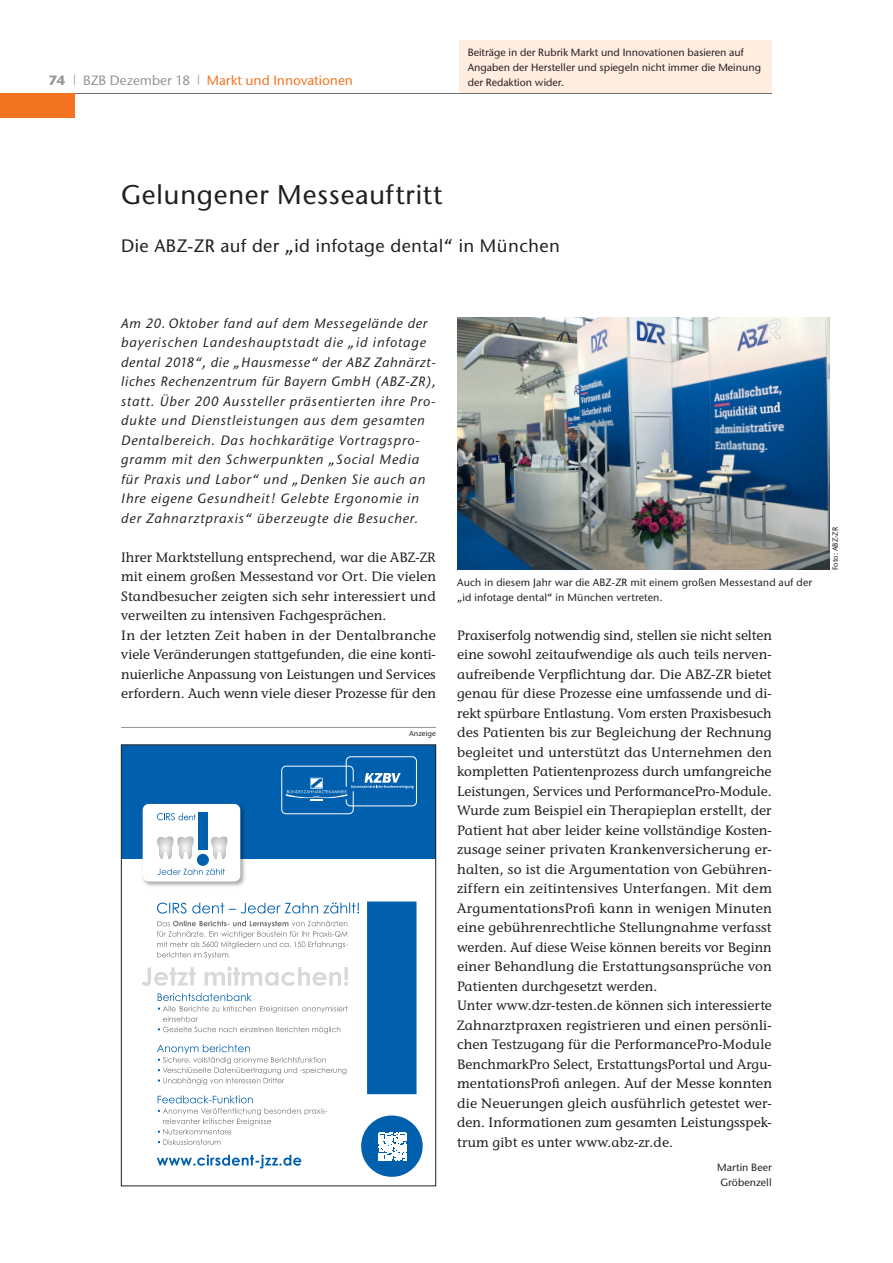
<style>
.page{position:relative;width:893px;height:1263px;background:#fff}
.page>*{position:absolute;margin:0;border:0;box-sizing:border-box;transform-origin:0 0}
.t1{font:500 27px "Stone Sans ITC Std";letter-spacing:.02em;color:#231f20}
.t2{font:500 18px "Stone Sans ITC Std";letter-spacing:.025em;color:#231f20}
.t3{font:500 13.5px/19.5px "Stone Inf ITC Std";letter-spacing:.01em;color:#231f20}
.t4{font:italic 500 13.5px/19.5px "Stone Sans ITC Std";letter-spacing:.06em;color:#231f20}
.t5{font:500 13.5px "Stone Sans ITC Std";color:#f37321}
.t6{font:500 13.5px "Stone Sans ITC Std";color:#939598}
.t7{font:700 13.5px "Stone Sans ITC Std";color:#939598}
.t8{font:500 10.5px/15px "Stone Sans ITC Std";color:#231f20}
.t9{font:500 7.5px "Stone Sans ITC Std";color:#231f20}
</style>
<div class="page">
<div style="left:121px;top:745px;width:315px;height:113px;background:#0060ae"></div>
<img style="left:140px;top:803px;width:107px;height:83px">
<div style="left:143px;top:804px;width:97px;height:77px;background:#fff;border-radius:6px"></div>
<div style="left:198px;top:812px;width:10px;height:38px;background:#0060ae"></div>
<svg style="left:157px;top:836px;width:70px;height:39px"></svg>
<svg style="left:157px;top:813px;width:39px;height:7px"></svg>
<svg style="left:142px;top:901px;width:281px;height:276px"></svg>
<svg style="left:281px;top:756px;width:136px;height:58px"></svg>
<div style="left:121px;top:745px;width:315px;height:441px;border:1px solid #231f20"></div>
<hr style="left:121px;top:727px;width:315px;height:1px;background:#939598">
<img style="left:457px;top:318px;width:372px;height:252px">
<div style="left:459px;top:40px;width:313px;height:54px;background:#ffede0"></div>
<hr style="left:0;top:94px;width:772px;height:1px;background:#6d6d6e">
<div style="left:0;top:94px;width:75px;height:24px;background:#f37321"></div>
<p class="t7" style="left:49px;top:75px;width:18px">74</p>
<p class="t5" style="left:197px;top:75px;width:157px"><sup>|</sup> Markt und Innovationen</p>
<p class="t6" style="left:74px;top:75px;width:118px"><sup>|</sup> BZB Dezember 18</p>
<p class="t8" style="left:468px;top:46px;width:295px">Beiträge in der Rubrik Markt und Innovationen basieren auf<br>Angaben der Hersteller und spiegeln nicht immer die Meinung der Redaktion wider.</p>
<h1 class="t1" style="left:121px;top:184px;width:323px">Gelungener Messeauftritt</h1>
<h2 class="t2" style="left:121px;top:238px;width:440px">Die ABZ-ZR auf der „id infotage dental“ in München</h2>
<p class="t4" style="left:121px;top:315px;width:316px">Am 20. Oktober fand auf dem Messegelände der bayerischen Landeshauptstadt die „id infotage dental 2018“, die „Hausmesse“ der ABZ Zahnärzt&shy;liches Rechenzentrum für Bayern GmbH (ABZ-ZR), statt. Über 200 Aussteller präsentierten ihre Pro&shy;dukte und Dienstleistungen aus dem gesamten Dentalbereich. Das hochkarätige Vortragspro&shy;gramm mit den Schwerpunkten „Social Media für Praxis und Labor“ und „Denken Sie auch an Ihre eigene Gesundheit! Gelebte Ergonomie in der Zahnarztpraxis“ überzeugte die Besucher.</p>
<p class="t3" style="left:121px;top:549px;width:316px">Ihrer Marktstellung entsprechend, war die ABZ-ZR mit einem großen Messestand vor Ort. Die vielen Standbesucher zeigten sich sehr interessiert und verweilten zu intensiven Fachgesprächen.<br>In der letzten Zeit haben in der Dentalbranche viele Veränderungen stattgefunden, die eine konti&shy;nuierliche Anpassung von Leistungen und Services erfordern. Auch wenn viele dieser Prozesse für den</p>
<p class="t9" style="left:409px;top:731px;width:28px">Anzeige</p>
<p class="t8" style="left:457px;top:576px;width:357px">Auch in diesem Jahr war die ABZ-ZR mit einem großen Messestand auf der „id infotage dental“ in München vertreten.</p>
<p class="t3" style="left:457px;top:627px;width:316px">Praxiserfolg notwendig sind, stellen sie nicht selten eine sowohl zeitaufwendige als auch teils nerven&shy;aufreibende Verpflichtung dar. Die ABZ-ZR bietet genau für diese Prozesse eine umfassende und di&shy;rekt spürbare Entlastung. Vom ersten Praxisbesuch des Patienten bis zur Begleichung der Rechnung begleitet und unterstützt das Unternehmen den kompletten Patientenprozess durch umfangreiche Leistungen, Services und PerformancePro-Module.<br>Wurde zum Beispiel ein Therapieplan erstellt, der Patient hat aber leider keine vollständige Kosten&shy;zusage seiner privaten Krankenversicherung er&shy;halten, so ist die Argumentation von Gebühren&shy;ziffern ein zeitintensives Unterfangen. Mit dem ArgumentationsProfi kann in wenigen Minuten eine gebührenrechtliche Stellungnahme verfasst werden. Auf diese Weise können bereits vor Beginn einer Behandlung die Erstattungsansprüche von Patienten durchgesetzt werden.<br>Unter www.dzr-testen.de können sich interessierte Zahnarztpraxen registrieren und einen persönli&shy;chen Testzugang für die PerformancePro-Module BenchmarkPro Select, ErstattungsPortal und Argu&shy;mentationsProfi anlegen. Auf der Messe konnten die Neuerungen gleich ausführlich getestet wer&shy;den. Informationen zum gesamten Leistungsspek&shy;trum gibt es unter www.abz-zr.de.</p>
<p class="t8" style="left:717px;top:1161px;width:56px;text-align:center">Martin Beer<br>Gröbenzell</p>
<p class="t9" style="left:832px;top:570px;width:45px;rotate:-90deg">Foto: ABZ-ZR</p>
</div>
